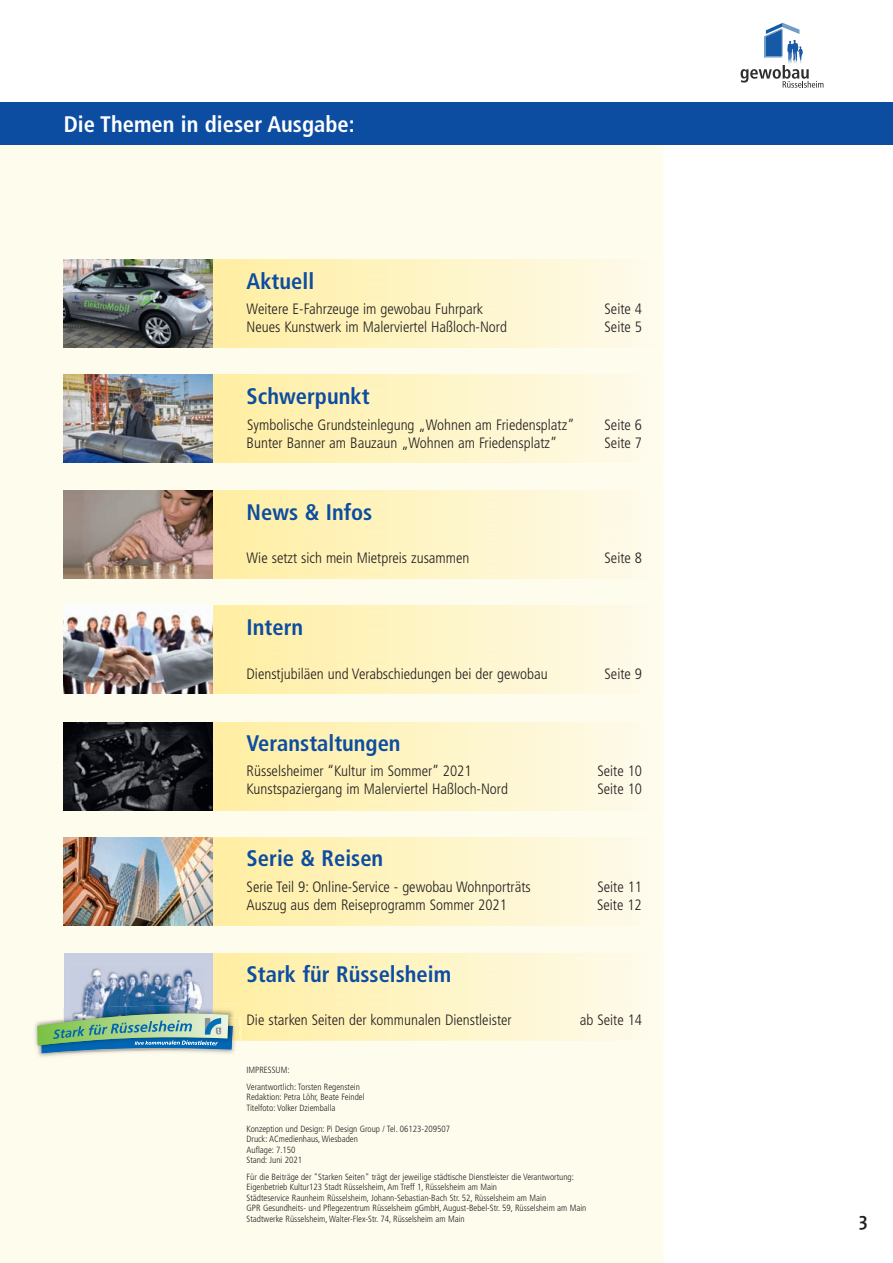
<style>
.page{position:relative;width:893px;height:1263px;background:#fff}
.page>*{position:absolute;margin:0;border:0;box-sizing:border-box;transform-origin:0 0}
.t1{font:700 condensed 22.5px "Frutiger";color:#0d4da1}
.t2{font:700 condensed 22.5px "Frutiger";color:#fff}
.t3{font:600 19.5px "The Mix";color:#231f20}
.t4{font:300 condensed 15px "Frutiger";color:#231f20}
.t5{font:300 condensed 9px/10.5px "Frutiger";color:#231f20}
</style>
<div class="page">
<div style="left:0;top:145px;width:663px;height:1118px;background:#fefced"></div>
<img style="left:64px;top:838px;width:595px;height:87px">
<img style="left:213px;top:953px;width:446px;height:88px">
<img style="left:64px;top:375px;width:595px;height:88px">
<img style="left:213px;top:259px;width:446px;height:88px">
<img style="left:64px;top:490px;width:595px;height:88px">
<img style="left:64px;top:606px;width:595px;height:87px">
<img style="left:64px;top:722px;width:595px;height:88px">
<svg style="left:741px;top:23px;width:82px;height:65px"></svg>
<img style="left:64px;top:259px;width:149px;height:88px">
<div style="left:0;top:102px;width:893px;height:43px;background:#0d4da1"></div>
<div style="left:64px;top:953px;width:149px;height:88px;background:#c8cee1"></div>
<img style="left:81px;top:967px;width:122px;height:37px">
<div style="left:33px;top:1034px;width:209px;height:30px;background:#fefced"></div>
<img style="left:240px;top:1017px;width:1px;height:24px">
<img style="left:30px;top:1008px;width:8px;height:46px">
<img style="left:213px;top:1003px;width:26px;height:5px">
<img style="left:81px;top:1004px;width:121px;height:4px">
<img style="left:33px;top:1020px;width:181px;height:34px">
<img style="left:38px;top:1008px;width:202px;height:45px">
<h1 class="t2" style="left:64px;top:115px;width:292px">Die Themen in dieser Ausgabe:</h1>
<h1 class="t1" style="left:247px;top:272px;width:69px">Aktuell</h1>
<h3 class="t4" style="left:247px;top:303px;width:238px">Weitere E-Fahrzeuge im gewobau Fuhrpark</h3>
<h3 class="t4" style="left:605px;top:303px;width:39px">Seite 4</h3>
<h3 class="t4" style="left:247px;top:321px;width:262px">Neues Kunstwerk im Malerviertel Haßloch-Nord</h3>
<h3 class="t4" style="left:605px;top:321px;width:39px">Seite 5</h3>
<h1 class="t1" style="left:247px;top:387px;width:124px">Schwerpunkt</h1>
<h3 class="t4" style="left:247px;top:418px;width:329px">Symbolische Grundsteinlegung „Wohnen am Friedensplatz”</h3>
<h3 class="t4" style="left:605px;top:418px;width:39px">Seite 6</h3>
<h3 class="t4" style="left:247px;top:436px;width:312px">Bunter Banner am Bauzaun „Wohnen am Friedensplatz”</h3>
<h3 class="t4" style="left:605px;top:436px;width:39px">Seite 7</h3>
<h1 class="t1" style="left:247px;top:503px;width:127px">News &amp; Infos</h1>
<h3 class="t4" style="left:247px;top:552px;width:224px">Wie setzt sich mein Mietpreis zusammen</h3>
<h3 class="t4" style="left:605px;top:552px;width:39px">Seite 8</h3>
<h1 class="t1" style="left:247px;top:618px;width:58px">Intern</h1>
<h3 class="t4" style="left:247px;top:667px;width:302px">Dienstjubiläen und Verabschiedungen bei der gewobau</h3>
<h3 class="t4" style="left:605px;top:667px;width:39px">Seite 9</h3>
<h1 class="t1" style="left:247px;top:734px;width:156px">Veranstaltungen</h1>
<h3 class="t4" style="left:247px;top:765px;width:226px">Rüsselsheimer “Kultur im Sommer” 2021</h3>
<h3 class="t4" style="left:597px;top:765px;width:46px">Seite 10</h3>
<h3 class="t4" style="left:247px;top:783px;width:263px">Kunstspaziergang im Malerviertel Haßloch-Nord</h3>
<h3 class="t4" style="left:597px;top:783px;width:46px">Seite 10</h3>
<h1 class="t1" style="left:247px;top:849px;width:138px">Serie &amp; Reisen</h1>
<h3 class="t4" style="left:247px;top:880px;width:286px">Serie Teil 9: Online-Service - gewobau Wohnporträts</h3>
<h3 class="t4" style="left:597px;top:880px;width:46px">Seite 11</h3>
<h3 class="t4" style="left:247px;top:898px;width:262px">Auszug aus dem Reiseprogramm Sommer 2021</h3>
<h3 class="t4" style="left:597px;top:898px;width:46px">Seite 12</h3>
<h1 class="t1" style="left:247px;top:965px;width:206px">Stark für Rüsselsheim</h1>
<h3 class="t4" style="left:247px;top:1014px;width:267px">Die starken Seiten der kommunalen Dienstleister</h3>
<h3 class="t4" style="left:580px;top:1014px;width:64px">ab Seite 14</h3>
<p class="t5" style="left:247px;top:1062px;width:115px;line-height:16.5px">IMPRESSUM:<br>Verantwortlich: Torsten Regenstein</p>
<p class="t5" style="left:247px;top:1092px;width:119px">Redaktion: Petra Löhr, Beate Feindel<br>Titelfoto: Volker Dziemballa</p>
<p class="t5" style="left:247px;top:1124px;width:205px">Konzeption und Design: Pi Design Group / Tel. 06123-209507<br>Druck: ACmedienhaus, Wiesbaden<br>Auflage: 7.150<br>Stand: Juni 2021</p>
<p class="t5" style="left:247px;top:1172px;width:341px">Für die Beiträge der "Starken Seiten" trägt der jeweilige städtische Dienstleister die Verantwortung:<br>Eigenbetrieb Kultur123 Stadt Rüsselsheim, Am Treff 1, Rüsselsheim am Main<br>Städteservice Raunheim Rüsselsheim, Johann-Sebastian-Bach Str. 52, Rüsselsheim am Main<br>GPR Gesundheits- und Pflegezentrum Rüsselsheim gGmbH, August-Bebel-Str. 59, Rüsselsheim am Main Stadtwerke Rüsselsheim, Walter-Flex-Str. 74, Rüsselsheim am Main</p>
<h2 class="t3" style="left:859px;top:1203px;width:10px">3</h2>
</div>
